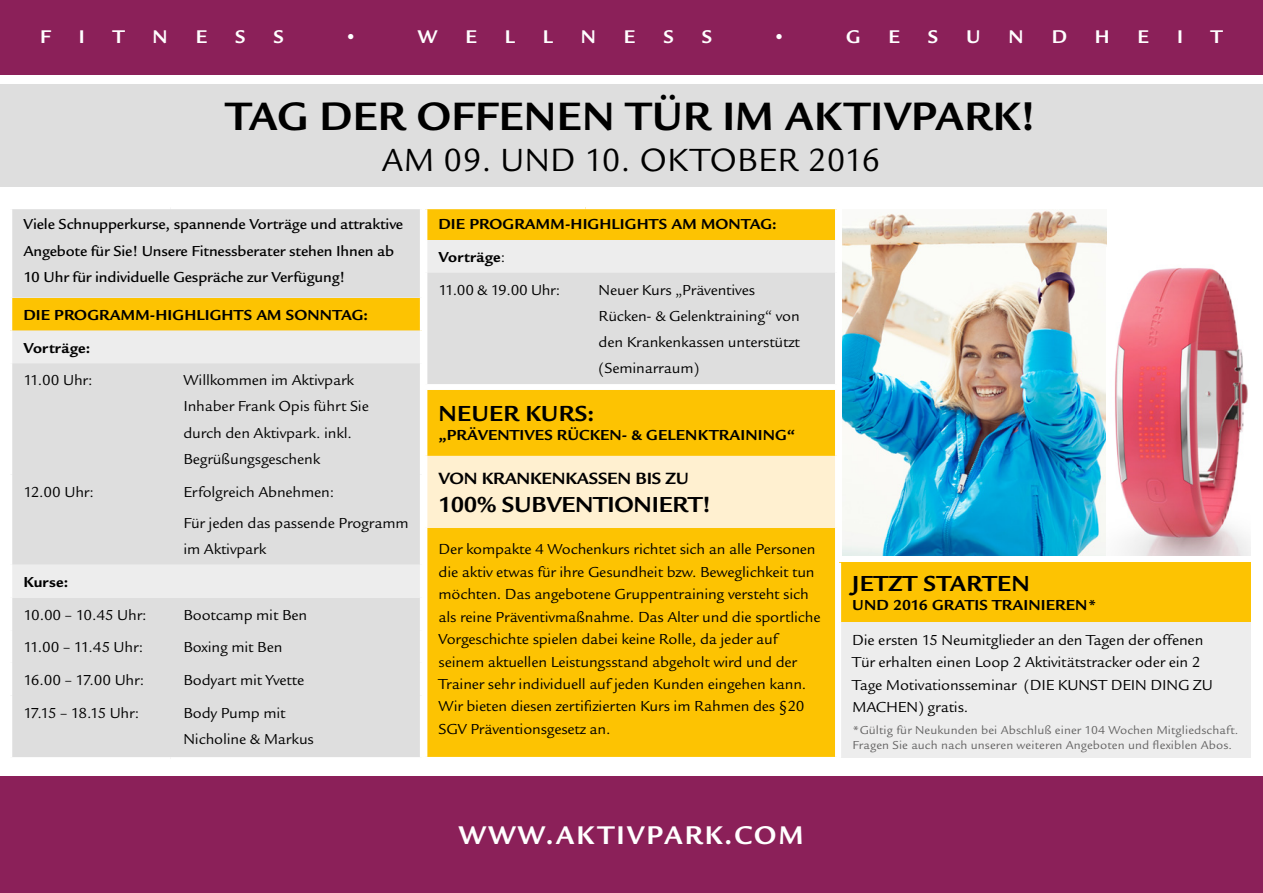
<style>
.page{position:relative;width:1263px;height:893px;background:#fff}
.page>*{position:absolute;margin:0;border:0;box-sizing:border-box;transform-origin:0 0}
.t1{font:700 40.95px "Legacy San Itc T";letter-spacing:.01em;color:#000}
.t2{font:33.15px "Legacy San Itc T";letter-spacing:.01em;color:#000}
.t3{font:700 26.55px "Legacy San Itc T";letter-spacing:.08em;color:#fff}
.t4{font:700 22.5px "Legacy San Itc T";letter-spacing:.005em;color:#000}
.t5{font:700 19.05px "Legacy San Itc T";color:#fff}
.t6{font:700 16.8px "Legacy San Itc T";letter-spacing:-.01em;color:#000}
.t7{font:15px/22.5px "Legacy San Itc T";letter-spacing:-.01em;color:#000}
.t8{font:700 15px/32.7px "Legacy San Itc T";letter-spacing:.01em;color:#000}
.t9{font:500 15px/26.2px "Legacy San Itc T";letter-spacing:-.01em;color:#000}
.t10{font:15px "Legacy San Itc T";letter-spacing:-.075em;color:#000}
.t11{font:12px/15px "Legacy San Itc T";letter-spacing:.01em;color:#646363}
.s1{font-weight:400}
</style>
<div class="page">
<div style="left:0;top:776px;width:1263px;height:117px;background:#8b2059"></div>
<div style="left:427px;top:390px;width:408px;height:367px;background:#fdc302"></div>
<div style="left:425px;top:456px;width:412px;height:71px;background:#fff0d0"></div>
<hr style="left:424px;top:456px;width:3px;height:71px;background:#fff">
<hr style="left:835px;top:456px;width:4px;height:71px;background:#fff">
<div style="left:12px;top:209px;width:408px;height:548px;background:#dedede"></div>
<div style="left:10px;top:298px;width:412px;height:32px;background:#fdc302"></div>
<svg style="left:12px;top:330px;width:408px;height:267px;background:#e1e1e1"></svg>
<hr style="left:9px;top:298px;width:3px;height:32px;background:#fff">
<hr style="left:420px;top:298px;width:4px;height:32px;background:#fff">
<div style="left:425px;top:207px;width:412px;height:33px;background:#fdc302"></div>
<div style="left:425px;top:240px;width:412px;height:33px;background:#ededed"></div>
<div style="left:427px;top:273px;width:408px;height:111px;background:#dedede"></div>
<hr style="left:424px;top:205px;width:161px;height:4px;background:#fff">
<hr style="left:424px;top:209px;width:3px;height:31px;background:#fff">
<hr style="left:585px;top:205px;width:254px;height:4px;background:#fff">
<hr style="left:835px;top:209px;width:4px;height:31px;background:#fff">
<hr style="left:424px;top:240px;width:3px;height:33px;background:#fff">
<hr style="left:835px;top:240px;width:4px;height:33px;background:#fff">
<img style="left:842px;top:209px;width:264px;height:347px">
<div style="left:839px;top:563px;width:411px;height:60px;background:#fdc302"></div>
<div style="left:839px;top:623px;width:411px;height:135px;background:#ededed"></div>
<hr style="left:837px;top:563px;width:4px;height:60px;background:#fff">
<hr style="left:837px;top:623px;width:4px;height:135px;background:#fff">
<img style="left:1115px;top:268px;width:135px;height:288px">
<div style="left:0;top:85px;width:1263px;height:102px;background:#dedede"></div>
<div style="left:0;top:0;width:1263px;height:75px;background:#8b2059"></div>
<p class="t5" style="left:40px;top:25px;width:12px">F</p>
<p class="t5" style="left:79px;top:25px;width:7px">I</p>
<p class="t5" style="left:113px;top:25px;width:13px">T</p>
<p class="t5" style="left:153px;top:25px;width:17px">N</p>
<p class="t5" style="left:196px;top:25px;width:13px">E</p>
<p class="t5" style="left:235px;top:25px;width:12px">S</p>
<p class="t5" style="left:273px;top:25px;width:12px">S</p>
<p class="t5" style="left:344px;top:25px;width:14px">•</p>
<p class="t5" style="left:418px;top:25px;width:21px">W</p>
<p class="t5" style="left:465px;top:25px;width:13px">E</p>
<p class="t5" style="left:505px;top:25px;width:12px">L</p>
<p class="t5" style="left:543px;top:25px;width:12px">L</p>
<p class="t5" style="left:581px;top:25px;width:17px">N</p>
<p class="t5" style="left:624px;top:25px;width:13px">E</p>
<p class="t5" style="left:663px;top:25px;width:12px">S</p>
<p class="t5" style="left:702px;top:25px;width:12px">S</p>
<p class="t5" style="left:773px;top:25px;width:14px">•</p>
<p class="t5" style="left:846px;top:25px;width:16px">G</p>
<p class="t5" style="left:888px;top:25px;width:13px">E</p>
<p class="t5" style="left:928px;top:25px;width:12px">S</p>
<p class="t5" style="left:966px;top:25px;width:16px">U</p>
<p class="t5" style="left:1009px;top:25px;width:17px">N</p>
<p class="t5" style="left:1052px;top:25px;width:17px">D</p>
<p class="t5" style="left:1095px;top:25px;width:16px">H</p>
<p class="t5" style="left:1138px;top:25px;width:13px">E</p>
<p class="t5" style="left:1177px;top:25px;width:7px">I</p>
<p class="t5" style="left:1211px;top:25px;width:13px">T</p>
<h1 class="t1" style="left:226px;top:91px;width:812px">TAG DER OFFENEN TÜR IM AKTIVPARK!</h1>
<h2 class="t2" style="left:382px;top:140px;width:500px">AM 09. UND 10. OKTOBER 2016</h2>
<p class="t9" style="left:23px;top:211px;width:381px">Viele Schnupperkurse, spannende Vorträge und attraktive<br>Angebote für Sie! Unsere Fitnessberater stehen Ihnen ab<br>10 Uhr für individuelle Gespräche zur Verfügung!</p>
<p class="t8" style="left:23px;top:299px;width:346px">DIE PROGRAMM-HIGHLIGHTS AM SONNTAG:<br>Vorträge:</p>
<p class="t7" style="left:23px;top:369px;width:71px">11.00 Uhr:</p>
<p class="t7" style="left:183px;top:367px;width:187px;line-height:26.2px">Willkommen im Aktivpark<br>Inhaber Frank Opis führt Sie durch den Aktivpark. inkl.<br>Begrüßungsgeschenk</p>
<p class="t7" style="left:23px;top:480px;width:72px">12.00 Uhr:</p>
<p class="t7" style="left:183px;top:476px;width:227px;line-height:31.3px">Erfolgreich Abnehmen:<br>Für jeden das passende Programm</p>
<p class="t7" style="left:183px;top:538px;width:84px">im Aktivpark</p>
<p class="t8" style="left:23px;top:566px;width:46px">Kurse:</p>
<p class="t7" style="left:23px;top:603px;width:125px">10.00 – 10.45 Uhr:</p>
<p class="t7" style="left:183px;top:603px;width:125px">Bootcamp mit Ben</p>
<p class="t7" style="left:23px;top:636px;width:121px">11.00 – 11.45 Uhr:</p>
<p class="t7" style="left:183px;top:636px;width:100px">Boxing mit Ben</p>
<p class="t7" style="left:23px;top:669px;width:122px">16.00 – 17.00 Uhr:</p>
<p class="t7" style="left:183px;top:669px;width:122px">Bodyart mit Yvette</p>
<p class="t10" style="left:23px;top:704px;width:117px">17.15 – 18.15 Uhr:</p>
<p class="t7" style="left:183px;top:700px;width:132px;line-height:26.2px">Body Pump mit<br>Nicholine &amp; Markus</p>
<p class="t8" style="left:438px;top:208px;width:340px">DIE PROGRAMM-HIGHLIGHTS AM MONTAG:<br>Vorträge<span class="s1">:<br>11.00 &amp; 19.00 Uhr:</span></p>
<p class="t7" style="left:599px;top:277px;width:203px;line-height:26.2px">Neuer Kurs „Präventives<br>Rücken- &amp; Gelenktraining“ von den Krankenkassen unterstützt (Seminarraum)</p>
<h3 class="t4" style="left:438px;top:400px;width:157px">NEUER KURS:</h3>
<p class="t8" style="left:438px;top:419px;width:358px">„PRÄVENTIVES RÜCKEN- &amp; GELENKTRAINING“</p>
<p class="t6" style="left:438px;top:468px;width:252px">VON KRANKENKASSEN BIS ZU</p>
<h3 class="t4" style="left:438px;top:491px;width:274px">100% SUBVENTIONIERT!</h3>
<p class="t7" style="left:438px;top:538px;width:384px">Der kompakte 4 Wochenkurs richtet sich an alle Personen die aktiv etwas für ihre Gesundheit bzw. Beweglichkeit tun möchten. Das angebotene Gruppentraining versteht sich als reine Präventivmaßnahme. Das Alter und die sportliche Vorgeschichte spielen dabei keine Rolle, da jeder auf seinem aktuellen Leistungsstand abgeholt wird und der Trainer sehr individuell auf jeden Kunden eingehen kann.<br>Wir bieten diesen zertifizierten Kurs im Rahmen des §20<br>SGV Präventionsgesetz an.</p>
<h3 class="t3" style="left:459px;top:819px;width:346px">WWW.AKTIVPARK.COM</h3>
<h3 class="t4" style="left:852px;top:570px;width:179px">JETZT STARTEN</h3>
<p class="t8" style="left:852px;top:589px;width:246px">UND 2016 GRATIS TRAINIEREN*</p>
<p class="t7" style="left:852px;top:629px;width:362px">Die ersten 15 Neumitglieder an den Tagen der offenen Tür erhalten einen Loop 2 Aktivitätstracker oder ein 2<br>Tage Motivationsseminar (DIE KUNST DEIN DING ZU MACHEN) gratis.</p>
<p class="t11" style="left:853px;top:723px;width:387px">*Gültig für Neukunden bei Abschluß einer 104 Wochen Mitgliedschaft.<br>Fragen Sie auch nach unseren weiteren Angeboten und flexiblen Abos.</p>
</div>
